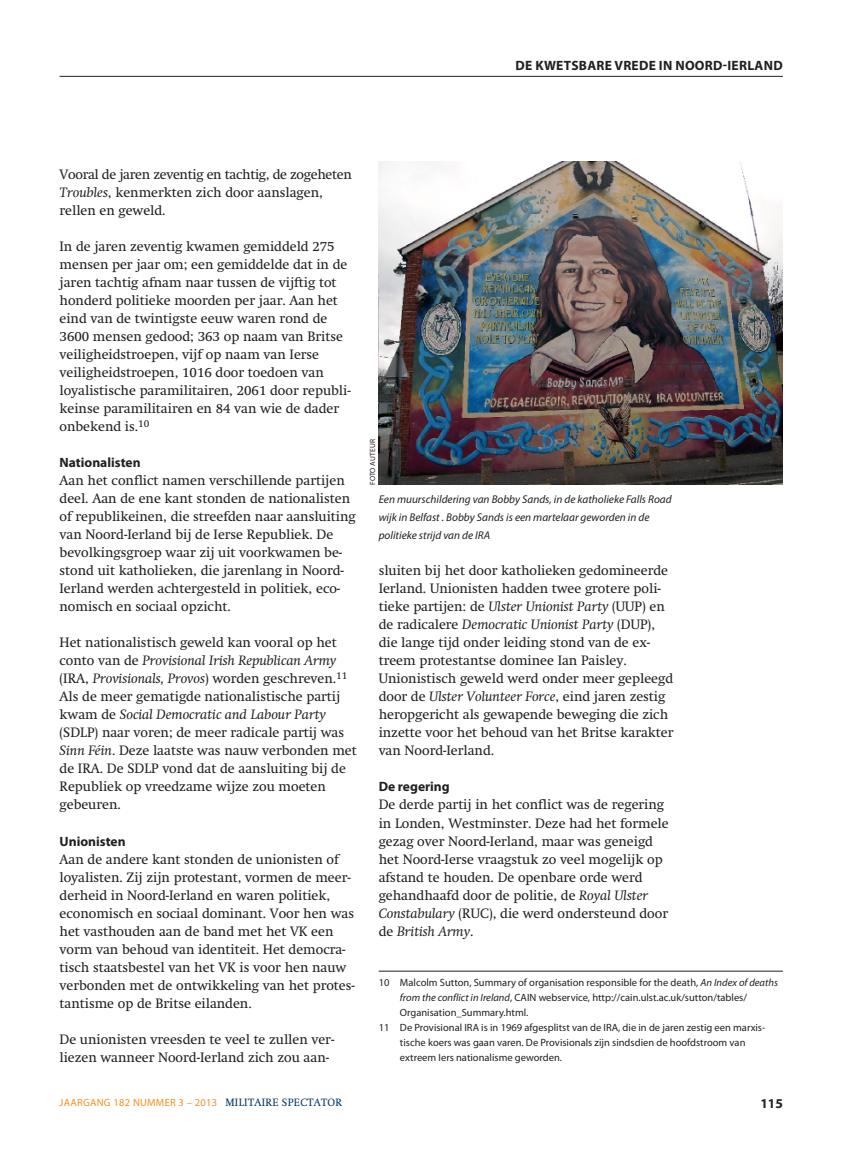
<style>
.page{position:relative;width:851px;height:1170px;background:#fff}
.page>*{position:absolute;margin:0;border:0;box-sizing:border-box;transform-origin:0 0}
.t1{font:13.5px/18px "Swift";color:#231f20}
.t2{font:700 13.5px "Myriad Pro";color:#231f20}
.t3{font:700 13.5px "Myriad Pro";letter-spacing:.02em;color:#231f20}
.t4{font:italic 11.25px/18px "Myriad Pro";color:#231f20}
.t5{font:10.5px "Myriad Pro";color:#231f20}
.t6{font:10.5px "Myriad Pro";letter-spacing:.025em;color:#f68f1e}
.t7{font:7.5px "Myriad Pro";letter-spacing:.02em;color:#231f20}
.s1{font-style:italic}
.s2{font-family:"Swift";color:#003562}
</style>
<div class="page">
<hr style="left:60px;top:76px;width:722px;height:1px;background:#231f20">
<hr style="left:378px;top:970px;width:404px;height:1px;background:#231f20">
<img style="left:378px;top:162px;width:404px;height:322px">
<p class="t3" style="left:515px;top:60px;width:269px">DE KWETSBARE VREDE IN NOORD-IERLAND</p>
<p class="t1" style="left:60px;top:167px;width:294px">Vooral de jaren zeventig en tachtig, de zogeheten<br><span class="s1">Troubles</span>, kenmerkten zich door aanslagen, rellen en geweld.</p>
<p class="t1" style="left:60px;top:239px;width:292px">In de jaren zeventig kwamen gemiddeld 275 mensen per jaar om; een gemiddelde dat in de jaren tachtig afnam naar tussen de vijftig tot honderd politieke moorden per jaar. Aan het eind van de twintigste eeuw waren rond de 3600 mensen gedood; 363 op naam van Britse veiligheidstroepen, vijf op naam van Ierse veiligheidstroepen, 1016 door toedoen van loyalistische paramilitairen, 2061 door republi&shy;keinse paramilitairen en 84 van wie de dader onbekend is.<sup>10</sup></p>
<p class="t2" style="left:60px;top:457px;width:83px">Nationalisten</p>
<p class="t1" style="left:60px;top:473px;width:297px">Aan het conflict namen verschillende partijen deel. Aan de ene kant stonden de nationalisten of republikeinen, die streefden naar aansluiting van Noord-Ierland bij de Ierse Republiek. De bevolkingsgroep waar zij uit voorkwamen be&shy;stond uit katholieken, die jarenlang in Noord-Ierland werden achtergesteld in politiek, eco&shy;nomisch en sociaal opzicht.</p>
<p class="t1" style="left:60px;top:635px;width:299px">Het nationalistisch geweld kan vooral op het conto van de <span class="s1">Provisional Irish Republican Army </span>(IRA, <span class="s1">Provisionals, Provos</span>) worden geschreven.<sup>11<br></sup>Als de meer gematigde nationalistische partij kwam de <span class="s1">Social Democratic and Labour Party </span>(SDLP) naar voren; de meer radicale partij was <span class="s1">Sinn Féin</span>. Deze laatste was nauw verbonden met de IRA. De SDLP vond dat de aansluiting bij de Republiek op vreedzame wijze zou moeten gebeuren.</p>
<p class="t2" style="left:60px;top:835px;width:68px">Unionisten</p>
<p class="t1" style="left:60px;top:851px;width:297px">Aan de andere kant stonden de unionisten of loyalisten. Zij zijn protestant, vormen de meer&shy;derheid in Noord-Ierland en waren politiek, economisch en sociaal dominant. Voor hen was het vasthouden aan de band met het VK een vorm van behoud van identiteit. Het democra&shy;tisch staatsbestel van het VK is voor hen nauw verbonden met de ontwikkeling van het protes&shy;tantisme op de Britse eilanden.</p>
<p class="t1" style="left:60px;top:1031px;width:276px">De unionisten vreesden te veel te zullen ver&shy;liezen wanneer Noord-Ierland zich zou aan-</p>
<p class="t7" style="left:370px;top:485px;width:47px;rotate:-90deg">FOTO AUTEUR</p>
<p class="t4" style="left:378px;top:491px;width:294px">Een muurschildering van Bobby Sands, in de katholieke Falls Road wijk in Belfast . Bobby Sands is een martelaar geworden in de politieke strijd van de IRA</p>
<p class="t1" style="left:378px;top:563px;width:296px">sluiten bij het door katholieken gedomineerde Ierland. Unionisten hadden twee grotere poli&shy;tieke partijen: de <span class="s1">Ulster Unionist Party</span> (UUP) en de radicalere <span class="s1">Democratic Unionist Party</span> (DUP), die lange tijd onder leiding stond van de ex&shy;treem protestantse dominee Ian Paisley.<br>Unionistisch geweld werd onder meer gepleegd door de <span class="s1">Ulster Volunteer Force</span>, eind jaren zestig heropgericht als gewapende beweging die zich inzette voor het behoud van het Britse karakter van Noord-Ierland.</p>
<p class="t2" style="left:378px;top:781px;width:73px">De regering</p>
<p class="t1" style="left:378px;top:797px;width:291px">De derde partij in het conflict was de regering in Londen, Westminster. Deze had het formele gezag over Noord-Ierland, maar was geneigd het Noord-Ierse vraagstuk zo veel mogelijk op afstand te houden. De openbare orde werd gehandhaafd door de politie, de <span class="s1">Royal Ulster Constabulary</span> (RUC), die werd ondersteund door de <span class="s1">British Army</span>.</p>
<p class="t5" style="left:378px;top:978px;width:400px">10 Malcolm Sutton, Summary of organisation responsible for the death, <span class="s1">An Index of deaths</span></p>
<p class="t5" style="left:400px;top:993px;width:348px"><span class="s1">from the conflict in Ireland</span>, CAIN webservice, http://cain.ulst.ac.uk/sutton/tables/</p>
<p class="t5" style="left:400px;top:1008px;width:130px">Organisation_Summary.html.</p>
<p class="t5" style="left:378px;top:1023px;width:388px">11 De Provisional IRA is in 1969 afgesplitst van de IRA, die in de jaren zestig een marxis-</p>
<p class="t5" style="left:400px;top:1038px;width:347px">tische koers was gaan varen. De Provisionals zijn sindsdien de hoofdstroom van</p>
<p class="t5" style="left:400px;top:1053px;width:163px">extreem Iers nationalisme geworden.</p>
<p class="t6" style="left:60px;top:1097px;width:284px">JAARGANG 182 NUMMER 3 – 2013 <span class="s2">MILITAIRE SPECTATOR</span></p>
<p class="t2" style="left:760px;top:1098px;width:24px">115</p>
</div>
